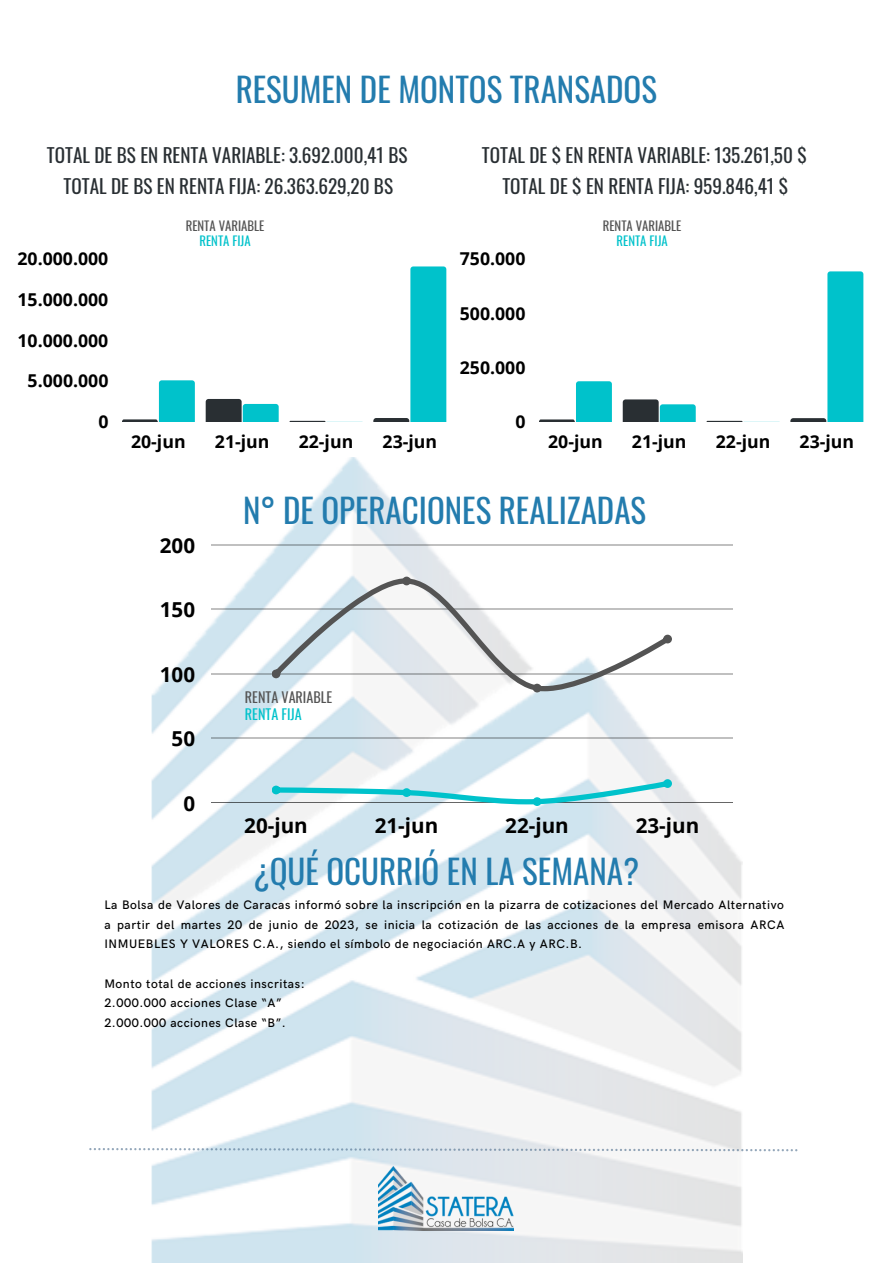
<style>
.page{position:relative;width:893px;height:1264px;background:#fff}
.page>*{position:absolute;margin:0;border:0;box-sizing:border-box;transform-origin:0 0}
.t1{font:33px "Oswald";color:#237cae}
.t2{font:700 20.55px "Open Sans";color:#000}
.t3{font:19.2px "Oswald";color:#292f33}
.t4{font:700 17.7px "Open Sans";color:#000}
.t5{font:14.1px "Oswald";color:#545454}
.t6{font:14.1px "Oswald";color:#00c2cb}
.t7{font:12.75px "Oswald";color:#545454}
.t8{font:12.75px "Oswald";color:#00c2cb}
.t9{font:500 12.3px/19.5px "HK Grotesk";letter-spacing:.045em;color:#000;text-align:justify}
</style>
<div class="page">
<img style="left:151px;top:457px;width:591px;height:805px">
<svg style="left:122px;top:419px;width:36px;height:3px"></svg>
<svg style="left:289px;top:421px;width:36px;height:1px"></svg>
<svg style="left:159px;top:380px;width:36px;height:3px"></svg>
<svg style="left:206px;top:399px;width:73px;height:23px;background:#348287"></svg>
<svg style="left:373px;top:266px;width:73px;height:156px"></svg>
<hr style="left:211px;top:544px;width:521px;height:1px;background:#000">
<hr style="left:211px;top:609px;width:521px;height:1px;background:#000">
<hr style="left:211px;top:673px;width:521px;height:1px;background:#000">
<hr style="left:211px;top:738px;width:521px;height:1px;background:#000">
<hr style="left:211px;top:802px;width:521px;height:1px;background:#000">
<svg style="left:272px;top:576px;width:399px;height:116px"></svg>
<svg style="left:272px;top:779px;width:399px;height:27px"></svg>
<img style="left:379px;top:1166px;width:135px;height:64px">
<svg style="left:539px;top:419px;width:35px;height:3px"></svg>
<svg style="left:576px;top:381px;width:36px;height:3px"></svg>
<svg style="left:622px;top:399px;width:73px;height:23px;background:#3a8489"></svg>
<svg style="left:706px;top:421px;width:73px;height:1px"></svg>
<svg style="left:790px;top:271px;width:73px;height:151px"></svg>
<svg style="left:89px;top:1147px;width:708px;height:4px"></svg>
<p class="t1" style="left:236px;top:64px;width:423px">RESUMEN DE MONTOS TRANSADOS</p>
<p class="t3" style="left:47px;top:140px;width:362px">TOTAL DE BS EN RENTA VARIABLE: 3.692.000,41 BS</p>
<p class="t3" style="left:482px;top:140px;width:326px">TOTAL DE $ EN RENTA VARIABLE: 135.261,50 $</p>
<p class="t3" style="left:64px;top:171px;width:331px">TOTAL DE BS EN RENTA FIJA: 26.363.629,20 BS</p>
<p class="t3" style="left:502px;top:171px;width:287px">TOTAL DE $ EN RENTA FIJA: 959.846,41 $</p>
<p class="t7" style="left:186px;top:216px;width:80px">RENTA VARIABLE</p>
<p class="t8" style="left:199px;top:230px;width:53px">RENTA FIJA</p>
<p class="t7" style="left:602px;top:216px;width:80px">RENTA VARIABLE</p>
<p class="t8" style="left:616px;top:230px;width:53px">RENTA FIJA</p>
<p class="t4" style="left:18px;top:246px;width:92px">20.000.000</p>
<p class="t4" style="left:18px;top:287px;width:92px">15.000.000</p>
<p class="t4" style="left:18px;top:328px;width:92px">10.000.000</p>
<p class="t4" style="left:28px;top:368px;width:82px">5.000.000</p>
<p class="t4" style="left:98px;top:409px;width:12px">0</p>
<p class="t4" style="left:460px;top:246px;width:67px">750.000</p>
<p class="t4" style="left:460px;top:301px;width:67px">500.000</p>
<p class="t4" style="left:460px;top:355px;width:67px">250.000</p>
<p class="t4" style="left:515px;top:409px;width:12px">0</p>
<p class="t4" style="left:131px;top:428px;width:56px">20-jun</p>
<p class="t4" style="left:215px;top:428px;width:56px">21-jun</p>
<p class="t4" style="left:299px;top:428px;width:56px">22-jun</p>
<p class="t4" style="left:382px;top:428px;width:56px">23-jun</p>
<p class="t4" style="left:548px;top:428px;width:56px">20-jun</p>
<p class="t4" style="left:632px;top:428px;width:56px">21-jun</p>
<p class="t4" style="left:715px;top:428px;width:56px">22-jun</p>
<p class="t4" style="left:799px;top:428px;width:56px">23-jun</p>
<p class="t2" style="left:160px;top:531px;width:37px">200</p>
<p class="t2" style="left:160px;top:595px;width:37px">150</p>
<p class="t2" style="left:160px;top:660px;width:37px">100</p>
<p class="t2" style="left:172px;top:724px;width:25px">50</p>
<p class="t2" style="left:183px;top:788px;width:13px">0</p>
<p class="t1" style="left:243px;top:484px;width:404px">N° DE OPERACIONES REALIZADAS</p>
<p class="t5" style="left:245px;top:686px;width:89px">RENTA VARIABLE</p>
<p class="t6" style="left:245px;top:703px;width:58px">RENTA FIJA</p>
<p class="t2" style="left:244px;top:811px;width:65px">20-jun</p>
<p class="t2" style="left:375px;top:811px;width:65px">21-jun</p>
<p class="t2" style="left:505px;top:811px;width:65px">22-jun</p>
<p class="t2" style="left:635px;top:811px;width:65px">23-jun</p>
<p class="t1" style="left:253px;top:845px;width:387px">¿QUÉ OCURRIÓ EN LA SEMANA?</p>
<p class="t9" style="left:104px;top:895px;width:681px">La Bolsa de Valores de Caracas informó sobre la inscripción en la pizarra de cotizaciones del Mercado Alternativo a partir del martes 20 de junio de 2023, se inicia la cotización de las acciones de la empresa emisora ARCA INMUEBLES Y VALORES C.A., siendo el símbolo de negociación ARC.A y ARC.B.</p>
<p class="t9" style="left:104px;top:974px;width:202px">Monto total de acciones inscritas:</p>
<p class="t9" style="left:104px;top:993px;width:179px">2.000.000 acciones Clase “A”</p>
<p class="t9" style="left:104px;top:1013px;width:183px">2.000.000 acciones Clase “B”.</p>
</div>
